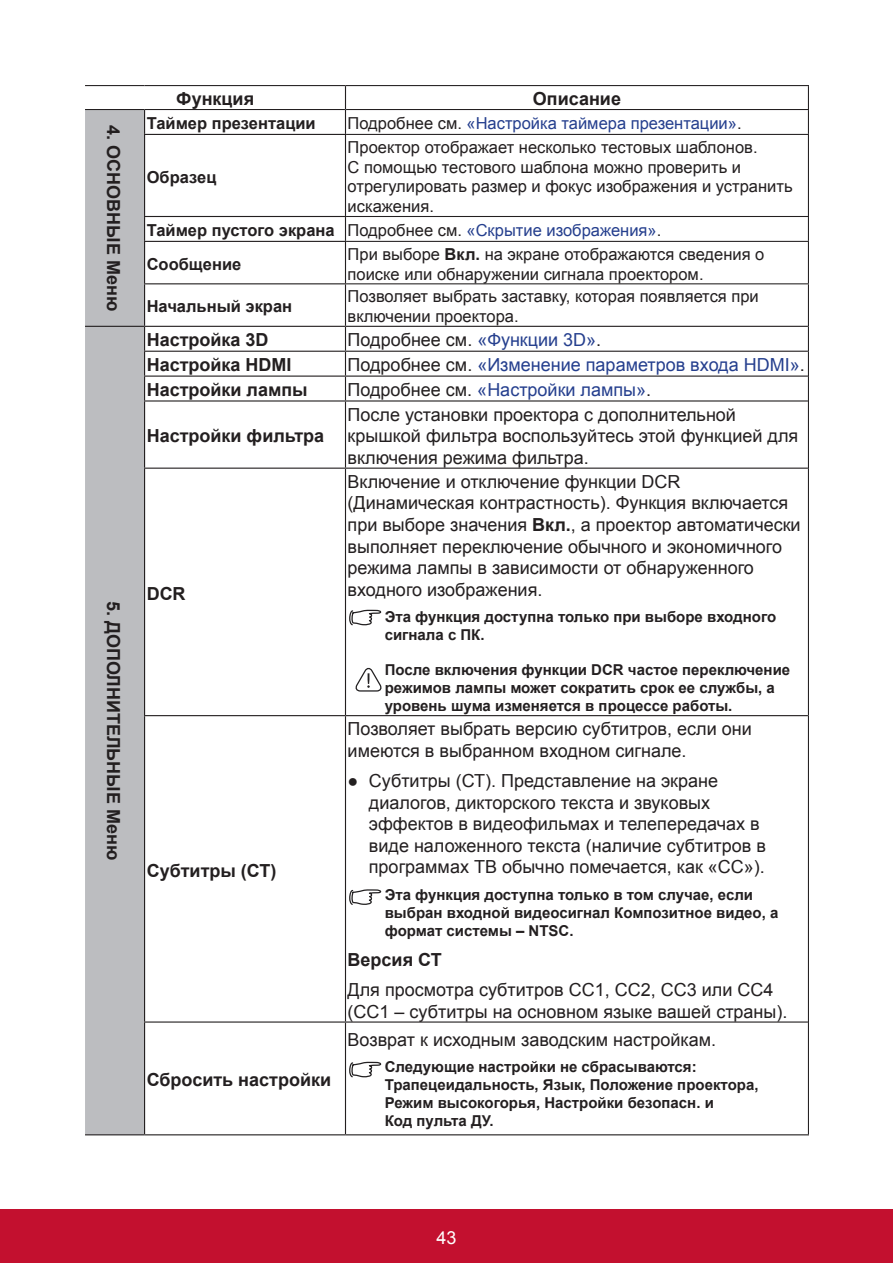
<style>
.page{position:relative;width:893px;height:1263px;background:#fff}
.page>*{position:absolute;margin:0;border:0;box-sizing:border-box;transform-origin:0 0}
.Body{font:18px/21.6px "Arial";color:#231f20}
.Cell_Body_Bold{font:700 18px "Arial";color:#231f20}
.Body-2{font:18px "Arial";color:#253f8e}
.Cell_Body_Center_Bol{font:700 18px "Arial";color:#231f20}
.Body-3{font:700 18px "Arial";color:#231f20}
.t1{font:18px "Arial";color:#fff}
.Body-4{font:16.5px/19.8px "Arial";color:#231f20}
.Body-5{font:16.5px "Arial";color:#253f8e}
.Cell_Body_Bold-2{font:700 16.5px "Arial";color:#231f20}
.Body-6{font:700 15px/18px "Arial";color:#231f20}
.NOTE_in_Body{font:700 15px/18px "Arial";color:#231f20}
.s1{color:#231f20}
.s2{font-weight:700}
.s3{color:#253f8e}
</style>
<div class="page">
<div style="left:0;top:1210px;width:893px;height:53px;background:#c3102f"></div>
<div style="left:85px;top:110px;width:59px;height:1024px;background:#bcbdc0"></div>
<hr style="left:85px;top:85px;width:60px;height:1px;background:#231f20">
<hr style="left:145px;top:85px;width:200px;height:1px;background:#231f20">
<hr style="left:345px;top:85px;width:464px;height:1px;background:#231f20">
<hr style="left:85px;top:109px;width:60px;height:1px;background:#231f20">
<hr style="left:145px;top:109px;width:200px;height:1px;background:#231f20">
<hr style="left:346px;top:109px;width:463px;height:1px;background:#231f20">
<svg style="left:808px;top:86px;width:1px;height:48px"></svg>
<hr style="left:346px;top:134px;width:463px;height:1px;background:#231f20">
<hr style="left:808px;top:135px;width:1px;height:81px;background:#231f20">
<hr style="left:346px;top:216px;width:463px;height:1px;background:#231f20">
<svg style="left:808px;top:217px;width:1px;height:24px"></svg>
<hr style="left:346px;top:241px;width:463px;height:1px;background:#231f20">
<hr style="left:808px;top:242px;width:1px;height:41px;background:#231f20">
<hr style="left:346px;top:283px;width:463px;height:1px;background:#231f20">
<hr style="left:808px;top:284px;width:1px;height:42px;background:#231f20">
<svg style="left:808px;top:326px;width:1px;height:75px"></svg>
<hr style="left:808px;top:401px;width:1px;height:67px;background:#231f20">
<hr style="left:808px;top:468px;width:1px;height:248px;background:#231f20">
<hr style="left:808px;top:716px;width:1px;height:306px;background:#231f20">
<hr style="left:808px;top:1022px;width:1px;height:112px;background:#231f20">
<hr style="left:85px;top:326px;width:60px;height:1px;background:#231f20">
<hr style="left:85px;top:1134px;width:60px;height:1px;background:#231f20">
<hr style="left:345px;top:326px;width:463px;height:1px;background:#231f20">
<hr style="left:345px;top:351px;width:463px;height:1px;background:#231f20">
<hr style="left:345px;top:375px;width:463px;height:2px;background:#231f20">
<hr style="left:345px;top:400px;width:463px;height:2px;background:#231f20">
<hr style="left:345px;top:468px;width:463px;height:1px;background:#231f20">
<hr style="left:345px;top:715px;width:463px;height:1px;background:#231f20">
<hr style="left:345px;top:1021px;width:463px;height:1px;background:#231f20">
<hr style="left:345px;top:1134px;width:464px;height:1px;background:#231f20">
<svg style="left:144px;top:110px;width:1px;height:24px"></svg>
<svg style="left:345px;top:86px;width:1px;height:48px"></svg>
<hr style="left:144px;top:134px;width:202px;height:1px;background:#231f20">
<hr style="left:144px;top:135px;width:1px;height:81px;background:#231f20">
<hr style="left:345px;top:135px;width:1px;height:81px;background:#231f20">
<hr style="left:144px;top:216px;width:202px;height:1px;background:#231f20">
<svg style="left:144px;top:217px;width:1px;height:24px"></svg>
<svg style="left:345px;top:217px;width:1px;height:24px"></svg>
<hr style="left:144px;top:241px;width:202px;height:1px;background:#231f20">
<hr style="left:144px;top:242px;width:1px;height:41px;background:#231f20">
<hr style="left:345px;top:242px;width:1px;height:41px;background:#231f20">
<hr style="left:144px;top:283px;width:202px;height:1px;background:#231f20">
<hr style="left:144px;top:284px;width:1px;height:42px;background:#231f20">
<hr style="left:345px;top:284px;width:1px;height:42px;background:#231f20">
<hr style="left:145px;top:326px;width:200px;height:1px;background:#231f20">
<hr style="left:144px;top:351px;width:201px;height:1px;background:#231f20">
<hr style="left:144px;top:375px;width:201px;height:2px;background:#231f20">
<svg style="left:144px;top:327px;width:1px;height:73px"></svg>
<svg style="left:345px;top:327px;width:1px;height:73px"></svg>
<hr style="left:144px;top:400px;width:201px;height:2px;background:#231f20">
<hr style="left:144px;top:402px;width:1px;height:66px;background:#231f20">
<hr style="left:345px;top:402px;width:1px;height:66px;background:#231f20">
<hr style="left:144px;top:468px;width:201px;height:1px;background:#231f20">
<hr style="left:144px;top:469px;width:1px;height:246px;background:#231f20">
<hr style="left:345px;top:469px;width:1px;height:246px;background:#231f20">
<hr style="left:144px;top:715px;width:201px;height:1px;background:#231f20">
<hr style="left:144px;top:716px;width:1px;height:305px;background:#231f20">
<hr style="left:345px;top:716px;width:1px;height:305px;background:#231f20">
<hr style="left:144px;top:1021px;width:201px;height:1px;background:#231f20">
<hr style="left:144px;top:1022px;width:1px;height:112px;background:#231f20">
<hr style="left:345px;top:1022px;width:1px;height:112px;background:#231f20">
<hr style="left:145px;top:1134px;width:200px;height:1px;background:#231f20">
<svg style="left:349px;top:609px;width:33px;height:17px"></svg>
<svg style="left:355px;top:667px;width:27px;height:25px"></svg>
<svg style="left:349px;top:889px;width:33px;height:16px"></svg>
<svg style="left:349px;top:1061px;width:33px;height:17px"></svg>
<p class="Cell_Body_Center_Bol" style="left:125px;top:125px;width:187px;rotate:90deg">4. ОСНОВНЫЕ Меню</p>
<p class="Cell_Body_Center_Bol" style="left:125px;top:601px;width:261px;rotate:90deg">5. ДОПОЛНИТЕЛЬНЫЕ Меню</p>
<p class="Body-3" style="left:176px;top:87px;width:79px">Функция</p>
<p class="Body-3" style="left:533px;top:87px;width:90px">Описание</p>
<p class="Cell_Body_Bold-2" style="left:147px;top:112px;width:171px">Таймер презентации</p>
<p class="Body-5" style="left:348px;top:112px;width:395px"><span class="s1">Подробнее см.</span> «Настройка таймера презентации»<span class="s1">.</span></p>
<p class="Cell_Body_Bold-2" style="left:147px;top:166px;width:71px">Образец</p>
<p class="Body-4" style="left:348px;top:137px;width:446px">Проектор отображает несколько тестовых шаблонов.<br>С помощью тестового шаблона можно проверить и отрегулировать размер и фокус изображения и устранить искажения.</p>
<p class="Cell_Body_Bold-2" style="left:147px;top:219px;width:189px">Таймер пустого экрана</p>
<p class="Body-5" style="left:348px;top:219px;width:315px"><span class="s1">Подробнее см.</span> «Скрытие изображения»<span class="s1">.</span></p>
<p class="Cell_Body_Bold-2" style="left:147px;top:253px;width:96px">Cообщение</p>
<p class="Body-4" style="left:348px;top:244px;width:418px">При выборе <span class="s2">Вкл.</span> на экране отображаются сведения о поиске или обнаружении сигнала проектором.</p>
<p class="Cell_Body_Bold-2" style="left:147px;top:295px;width:147px">Начальный экран</p>
<p class="Body-4" style="left:348px;top:287px;width:413px">Позволяет выбрать заставку, которая появляется при включении проектора.</p>
<p class="Cell_Body_Bold" style="left:147px;top:328px;width:123px">Настройка 3D</p>
<p class="Body" style="left:348px;top:330px;width:255px">Подробнее см. <span class="s3">«Функции 3D»</span>.</p>
<p class="Cell_Body_Bold" style="left:147px;top:353px;width:146px">Настройка HDMI</p>
<p class="Body-2" style="left:348px;top:353px;width:459px"><span class="s1">Подробнее см.</span> «Изменение параметров входа HDMI»<span class="s1">.</span></p>
<p class="Cell_Body_Bold" style="left:147px;top:378px;width:162px">Настройки лампы</p>
<p class="Body-2" style="left:348px;top:378px;width:305px"><span class="s1">Подробнее см.</span> «Настройки лампы»<span class="s1">.</span></p>
<p class="Cell_Body_Bold" style="left:147px;top:424px;width:179px">Настройки фильтра</p>
<p class="Body" style="left:348px;top:404px;width:452px">После установки проектора с дополнительной крышкой фильтра воспользуйтесь этой функцией для включения режима фильтра.</p>
<p class="Cell_Body_Bold" style="left:147px;top:581px;width:40px">DCR</p>
<p class="Cell_Body_Bold" style="left:147px;top:858px;width:131px">Субтитры (СТ)</p>
<p class="Cell_Body_Bold" style="left:147px;top:1068px;width:186px">Сбросить настройки</p>
<p class="Body" style="left:348px;top:471px;width:455px">Включение и отключение функции DCR (Динамическая контрастность). Функция включается при выборе значения <span class="s2">Вкл.</span>, а проектор автоматически выполняет переключение обычного и экономичного режима лампы в зависимости от обнаруженного входного изображения.</p>
<p class="Body-6" style="left:385px;top:609px;width:393px">Эта функция доступна только при выборе входного сигнала с ПК.</p>
<p class="NOTE_in_Body" style="left:385px;top:662px;width:407px">После включения функции DCR частое переключение режимов лампы может сократить срок ее службы, а уровень шума изменяется в процессе работы.</p>
<p class="Body" style="left:348px;top:718px;width:406px">Позволяет выбрать версию субтитров, если они имеются в выбранном входном сигнале.</p>
<p class="Body" style="left:369px;top:770px;width:399px;text-indent:-21px">● Субтитры (СТ). Представление на экране диалогов, дикторского текста и звуковых эффектов в видеофильмах и телепередачах в виде наложенного текста (наличие субтитров в программах ТВ обычно помечается, как «СC»).</p>
<p class="Body-6" style="left:385px;top:886px;width:395px">Эта функция доступна только в том случае, если выбран входной видеосигнал Композитное видео, а формат системы – NTSC.</p>
<p class="Body-3" style="left:348px;top:948px;width:96px">Версия СТ</p>
<p class="Body" style="left:348px;top:979px;width:441px">Для просмотра субтитров СC1, СC2, СC3 или СC4 (СC1 – субтитры на основном языке вашей страны).</p>
<p class="Body" style="left:348px;top:1029px;width:370px">Возврат к исходным заводским настройкам.</p>
<p class="Body-6" style="left:385px;top:1059px;width:375px">Следующие настройки не сбрасываются:<br>Трапецеидальность, Язык, Положение проектора, Режим высокогорья, Настройки безопасн. и<br>Код пульта ДУ.</p>
<p class="t1" style="left:436px;top:1226px;width:22px">43</p>
</div>
